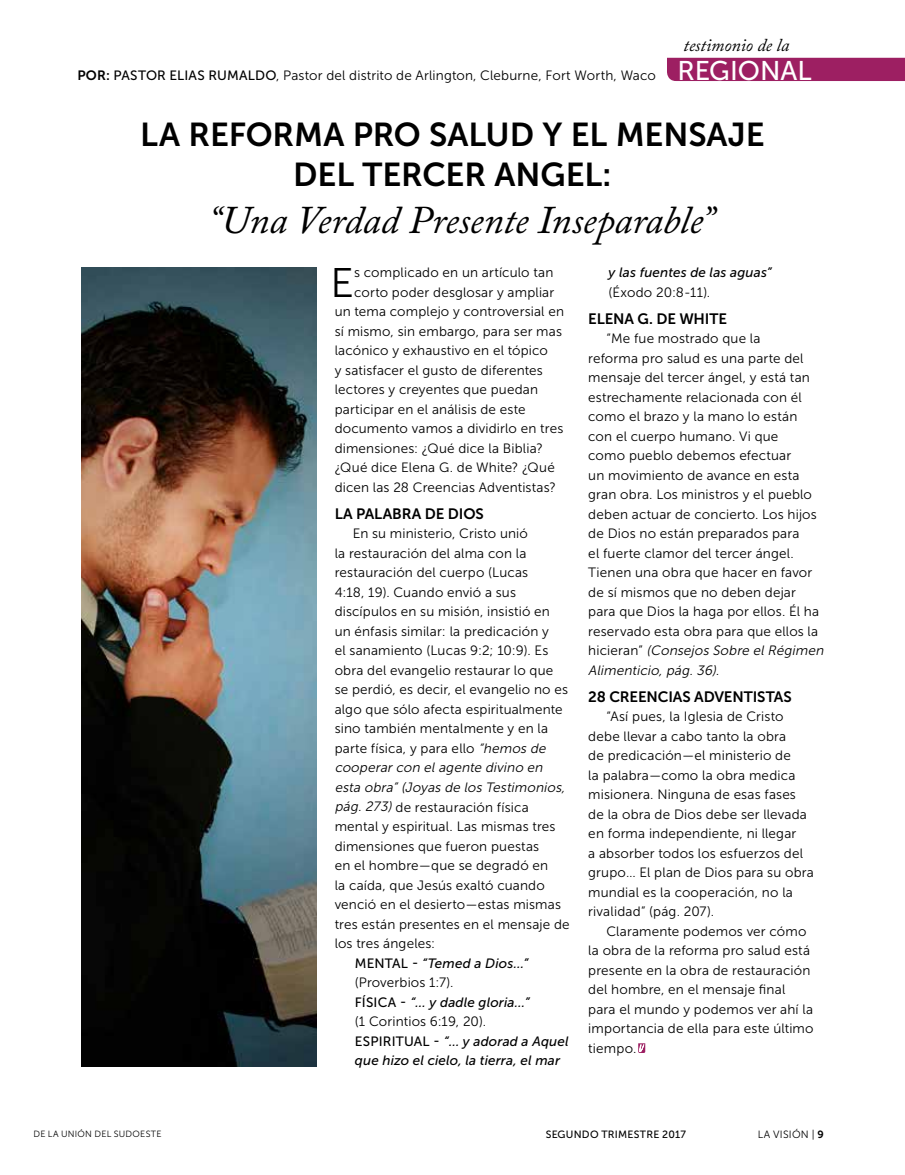
<style>
.page{position:relative;width:905px;height:1175px;background:#fff}
.page>*{position:absolute;margin:0;border:0;box-sizing:border-box;transform-origin:0 0}
.t1{font:41.25px "Museo Sans 300";color:#000}
.t2{font:italic 39px "Adobe Caslon Pro";letter-spacing:-.005em;color:#000}
.t3{font:33px/39.6px "Museo Sans 700";letter-spacing:-.005em;color:#000;text-align:center}
.t4{font:italic 18px "Adobe Caslon Pro";color:#000}
.t5{font:15px "Museo Sans 700";letter-spacing:-.01em;color:#000}
.t6{font:13.5px/19.5px "Museo Sans 300";letter-spacing:.015em;color:#000}
.t7{font:italic 13.5px/19.5px "Museo Sans 500";letter-spacing:.01em;color:#000}
.t8{font:10.5px "Museo Sans 500";letter-spacing:.02em;color:#000}
.t9{font:10.5px "Museo Sans 300";letter-spacing:.025em;color:#000}
.t10{font:9px "Museo Sans 300";letter-spacing:.03em;color:#000}
.s1{font-family:"Museo Sans 700"}
.s2{font-family:"Museo Sans 500"}
.s3{font-family:"Museo Sans 500";font-size:27px;color:#fff}
.s4{font-style:italic}
.s5{font-style:normal}
</style>
<div class="page">
<div style="left:667px;top:58px;width:237px;height:23px;background:#9d1f62"></div>
<img style="left:81px;top:267px;width:235px;height:799px">
<svg style="left:638px;top:1043px;width:7px;height:10px"></svg>
<h3 class="t4" style="left:683px;top:34px;width:107px">testimonio de la</h3>
<p class="t6" style="left:77px;top:65px;width:735px"><span class="s1">POR:</span> <span class="s2">PASTOR ELIAS RUMALDO</span>, Pastor del distrito de Arlington, Cleburne, Fort Worth, Waco <span class="s3">REGIONAL</span></p>
<h3 class="t3" style="left:140px;top:115px;width:626px">LA REFORMA PRO SALUD Y EL MENSAJE<br>DEL TERCER ANGEL:</h3>
<h2 class="t2" style="left:208px;top:196px;width:508px">“Una Verdad Presente Inseparable”</h2>
<h1 class="t1" style="left:330px;top:260px;width:25px">E</h1>
<p class="t6" style="left:354px;top:263px;width:200px">s complicado en un artículo tan</p>
<p class="t6" style="left:354px;top:282px;width:201px">corto poder desglosar y ampliar</p>
<p class="t6" style="left:334px;top:302px;width:231px">un tema complejo y controversial en</p>
<p class="t6" style="left:334px;top:321px;width:229px">sí mismo, sin embargo, para ser mas</p>
<p class="t6" style="left:334px;top:341px;width:215px">lacónico y exhaustivo en el tópico</p>
<p class="t6" style="left:334px;top:360px;width:209px">y satisfacer el gusto de diferentes</p>
<p class="t6" style="left:334px;top:380px;width:205px">lectores y creyentes que puedan</p>
<p class="t6" style="left:334px;top:399px;width:192px">participar en el análisis de este</p>
<p class="t6" style="left:334px;top:419px;width:230px">documento vamos a dividirlo en tres</p>
<p class="t6" style="left:334px;top:438px;width:210px">dimensiones: ¿Qué dice la Biblia?</p>
<p class="t6" style="left:334px;top:458px;width:222px">¿Qué dice Elena G. de White? ¿Qué</p>
<p class="t6" style="left:334px;top:477px;width:223px">dicen las 28 Creencias Adventistas?</p>
<p class="t5" style="left:334px;top:505px;width:151px">LA PALABRA DE DIOS</p>
<p class="t6" style="left:334px;top:524px;width:236px;text-indent:18px">En su ministerio, Cristo unió<br>la restauración del alma con la restauración del cuerpo (Lucas<br>4:18, 19). Cuando envió a sus discípulos en su misión, insistió en<br>un énfasis similar: la predicación y<br>el sanamiento (Lucas 9:2; 10:9). Es obra del evangelio restaurar lo que se perdió, es decir, el evangelio no es algo que sólo afecta espiritualmente sino también mentalmente y en la parte física, y para ello <span class="s4">“hemos de cooperar con el agente divino en esta obra” (Joyas de los Testimonios, pág. 273)</span> de restauración física mental y espiritual. Las mismas tres dimensiones que fueron puestas<br>en el hombre—que se degradó en<br>la caída, que Jesús exaltó cuando venció en el desierto—estas mismas tres están presentes en el mensaje de los tres ángeles:</p>
<p class="t7" style="left:355px;top:953px;width:175px"><span class="s5">MENTAL -</span> “Temed a Dios…”</p>
<p class="t6" style="left:355px;top:972px;width:100px">(Proverbios 1:7).</p>
<p class="t7" style="left:355px;top:992px;width:176px"><span class="s5">FÍSICA -</span> “… y dadle gloria…”</p>
<p class="t6" style="left:355px;top:1011px;width:133px">(1 Corintios 6:19, 20).</p>
<p class="t7" style="left:355px;top:1031px;width:215px"><span class="s5">ESPIRITUAL -</span> “… y adorad a Aquel que hizo el cielo, la tierra, el mar</p>
<p class="t7" style="left:608px;top:263px;width:165px">y las fuentes de las aguas”</p>
<p class="t6" style="left:608px;top:282px;width:103px">(Éxodo 20:8-11).</p>
<p class="t5" style="left:588px;top:310px;width:140px">ELENA G. DE WHITE</p>
<p class="t6" style="left:588px;top:329px;width:239px;text-indent:18px">“Me fue mostrado que la<br>reforma pro salud es una parte del mensaje del tercer ángel, y está tan estrechamente relacionada con él como el brazo y la mano lo están<br>con el cuerpo humano. Vi que<br>como pueblo debemos efectuar<br>un movimiento de avance en esta gran obra. Los ministros y el pueblo deben actuar de concierto. Los hijos de Dios no están preparados para<br>el fuerte clamor del tercer ángel.<br>Tienen una obra que hacer en favor de sí mismos que no deben dejar para que Dios la haga por ellos. Él ha reservado esta obra para que ellos la h i c i e r a n ” <span class="s4">(Consejos Sobre el Régimen<br>Alimenticio, pág. 36).</span></p>
<p class="t5" style="left:588px;top:688px;width:205px">28 CREENCIAS ADVENTISTAS</p>
<p class="t6" style="left:588px;top:707px;width:227px;text-indent:18px">“Así pues, la Iglesia de Cristo debe llevar a cabo tanto la obra<br>de predicación—el ministerio de<br>la palabra—como la obra medica misionera. Ninguna de esas fases de la obra de Dios debe ser llevada en forma independiente, ni llegar<br>a absorber todos los esfuerzos del grupo… El plan de Dios para su obra mundial es la cooperación, no la rivalidad” (pág. 207).</p>
<p class="t6" style="left:588px;top:921px;width:227px;text-indent:18px">Claramente podemos ver cómo la obra de la reforma pro salud está presente en la obra de restauración del hombre, en el mensaje final para el mundo y podemos ver ahí la importancia de ella para este último tiempo.</p>
<p class="t10" style="left:33px;top:1128px;width:130px">DE LA UNIÓN DEL SUDOESTE</p>
<p class="t8" style="left:545px;top:1128px;width:142px">SEGUNDO TRIMESTRE 2017</p>
<p class="t9" style="left:757px;top:1128px;width:68px">LA VISIÓN | <span class="s1">9</span></p>
</div>
